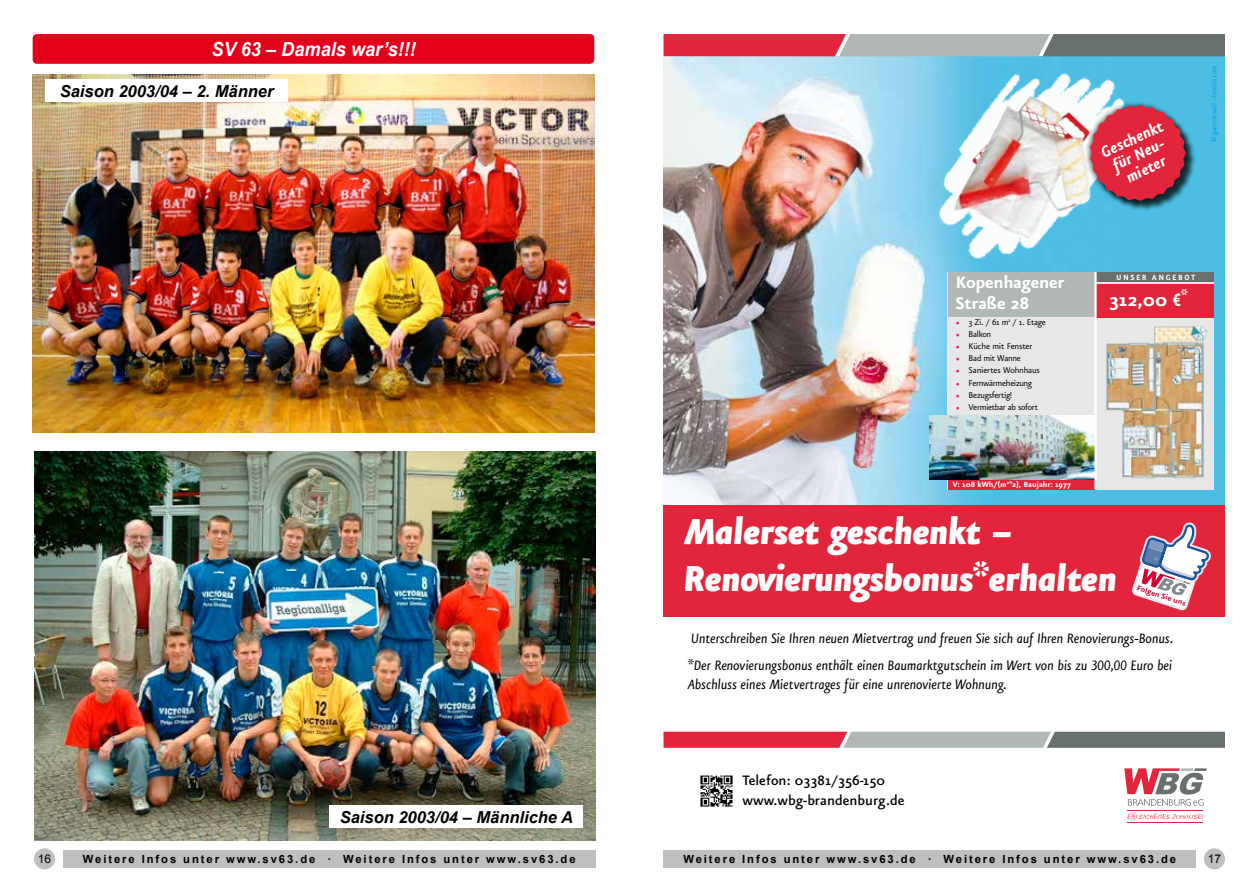
<style>
.page{position:relative;width:1259px;height:893px;background:#fff}
.page>*{position:absolute;margin:0;border:0;box-sizing:border-box;transform-origin:0 0}
.t1{font:italic 900 43.35px/46.5px "Eureka Sans CE";letter-spacing:-.01em;color:#fff}
.t2{font:700 22.2px "Eureka Sans CE";color:#fff}
.t3{font:700 20.1px/20.1px "Eureka Sans CE";letter-spacing:-.015em;color:#fff}
.t4{font:italic 700 19.5px "Arial";color:#fff;scale:.93 1}
.t5{font:italic 700 18.9px/16.4px "Eureka Sans CE";color:#fff;text-align:center}
.t6{font:italic 700 16.5px "Arial";color:#000}
.t7{font:italic 16.35px/27px "Eureka Sans CE";letter-spacing:-.015em;color:#000}
.t8{font:500 16.35px/19.6px "Eureka Sans CE";color:#000}
.t9{font:12px "Arial";color:#000}
.t10{font:700 11.25px "Arial";letter-spacing:.17em;color:#000}
.t11{font:10.05px "Eureka Sans";letter-spacing:-.025em;color:#000}
.t12{font:700 9px "Eureka Sans CE";letter-spacing:.01em;color:#fff}
.t13{font:700 9px "Eureka Sans CE";color:#d40032}
.t14{font:700 9px "Eureka Sans CE";letter-spacing:.17em;color:#fff}
.t15{font:italic 8.55px "Eureka Sans CE";letter-spacing:-.005em;color:#009ee0}
.s1{font-size:13.05px;color:#e1253b}
.s2{font-family:"Myriad Pro";font-stretch:condensed;font-size:19.2px}
</style>
<div class="page">
<div style="left:63px;top:850px;width:532px;height:17px;background:#bdbfc0"></div>
<div style="left:663px;top:850px;width:533px;height:17px;background:#bdbfc0"></div>
<div style="left:34px;top:848px;width:21px;height:21px;background:#bdbfc0;border-radius:50%"></div>
<div style="left:1204px;top:848px;width:21px;height:21px;background:#bdbfc0;border-radius:50%"></div>
<div style="left:33px;top:34px;width:561px;height:30px;background:#e2001a;border-radius:4px"></div>
<img style="left:33px;top:74px;width:561px;height:358px">
<img style="left:34px;top:452px;width:561px;height:389px">
<div style="left:45px;top:80px;width:243px;height:22px;background:#fff"></div>
<div style="left:329px;top:806px;width:254px;height:22px;background:#fff"></div>
<img style="left:663px;top:56px;width:562px;height:449px">
<svg style="left:663px;top:732px;width:562px;height:16px;background:#c5747c"></svg>
<img style="left:700px;top:775px;width:33px;height:32px">
<div style="left:663px;top:505px;width:562px;height:112px;background:#e1253b"></div>
<svg style="left:1045px;top:731px;width:165px;height:92px"></svg>
<svg style="left:1132px;top:522px;width:79px;height:89px"></svg>
<img style="left:905px;top:56px;width:240px;height:229px">
<svg style="left:1066px;top:82px;width:143px;height:142px;background:#9c8aa0"></svg>
<div style="left:948px;top:272px;width:266px;height:218px;background:#e7e7e8"></div>
<img style="left:929px;top:415px;width:165px;height:65px">
<div style="left:1096px;top:284px;width:118px;height:33px;background:#e2253a"></div>
<div style="left:1096px;top:272px;width:118px;height:10px;background:#68706e"></div>
<div style="left:948px;top:272px;width:146px;height:45px;background:#b0b7b4"></div>
<div style="left:947px;top:480px;width:148px;height:10px;background:#e1253b"></div>
<hr style="left:1094px;top:272px;width:2px;height:217px;background:#fff">
<img style="left:1106px;top:325px;width:102px;height:154px">
<svg style="left:663px;top:34px;width:562px;height:22px;background:#aa7378"></svg>
<p class="t4" style="left:212px;top:36px;width:221px">SV 63 – Damals war’s!!!</p>
<p class="t6" style="left:60px;top:80px;width:215px">Saison 2003/04 – 2. Männer</p>
<p class="t6" style="left:340px;top:806px;width:235px">Saison 2003/04 – Männliche A</p>
<p class="t5" style="left:1098px;top:146px;width:68px;rotate:-25deg">Geschenkt für Neu&shy;mieter</p>
<p class="t15" style="left:1209px;top:142px;width:78px;rotate:-90deg">© guerrieroale - Fotolia.com</p>
<p class="t3" style="left:955px;top:273px;width:110px">Kopenhagener<br>Straße 28</p>
<p class="t11" style="left:955px;top:317px;width:92px"><span class="s1">•</span> 3 Zi. / 61 m<sup>2</sup> / 1. Etage</p>
<p class="t11" style="left:955px;top:330px;width:37px"><span class="s1">•</span> Balkon</p>
<p class="t11" style="left:955px;top:342px;width:78px"><span class="s1">•</span> Küche mit Fenster</p>
<p class="t11" style="left:955px;top:354px;width:67px"><span class="s1">•</span> Bad mit Wanne</p>
<p class="t11" style="left:955px;top:366px;width:86px"><span class="s1">•</span> Saniertes Wohnhaus</p>
<p class="t11" style="left:955px;top:378px;width:78px"><span class="s1">•</span> Fernwärmeheizung</p>
<p class="t11" style="left:955px;top:390px;width:58px"><span class="s1">•</span> Bezugsfertig!</p>
<p class="t11" style="left:955px;top:402px;width:84px"><span class="s1">•</span> Vermietbar ab sofort</p>
<p class="t12" style="left:953px;top:479px;width:120px">V: 108 kWh/(m<sup>2</sup>*a), Baujahr: 1977</p>
<p class="t14" style="left:1116px;top:273px;width:81px">UNSER ANGEBOT</p>
<h2 class="t2" style="left:1108px;top:288px;width:80px">312,00 <span class="s2">€</span><sup>*</sup></h2>
<h1 class="t1" style="left:684px;top:509px;width:434px">Malerset geschenkt –<br>Renovierungsbonus*erhalten</h1>
<p class="t13" style="left:1139px;top:583px;width:52px;rotate:18deg">Folgen Sie uns</p>
<p class="t7" style="left:688px;top:625px;width:487px">Unterschreiben Sie Ihren neuen Mietvertrag und freuen Sie sich auf Ihren Renovierungs-Bonus. *Der Renovierungsbonus enthält einen Baumarktgutschein im Wert von bis zu 300,00 Euro bei</p>
<p class="t7" style="left:688px;top:671px;width:320px">Abschluss eines Mietvertrages für eine unrenovierte Wohnung.</p>
<p class="t8" style="left:742px;top:771px;width:164px">Telefon: 03381/356-150 www.wbg-brandenburg.de</p>
<p class="t9" style="left:38px;top:851px;width:15px">16</p>
<p class="t10" style="left:83px;top:851px;width:494px">Weitere Infos unter www.sv63.de · Weitere Infos unter www.sv63.de</p>
<p class="t10" style="left:683px;top:851px;width:494px">Weitere Infos unter www.sv63.de · Weitere Infos unter www.sv63.de</p>
<p class="t9" style="left:1207px;top:851px;width:15px">17</p>
</div>
